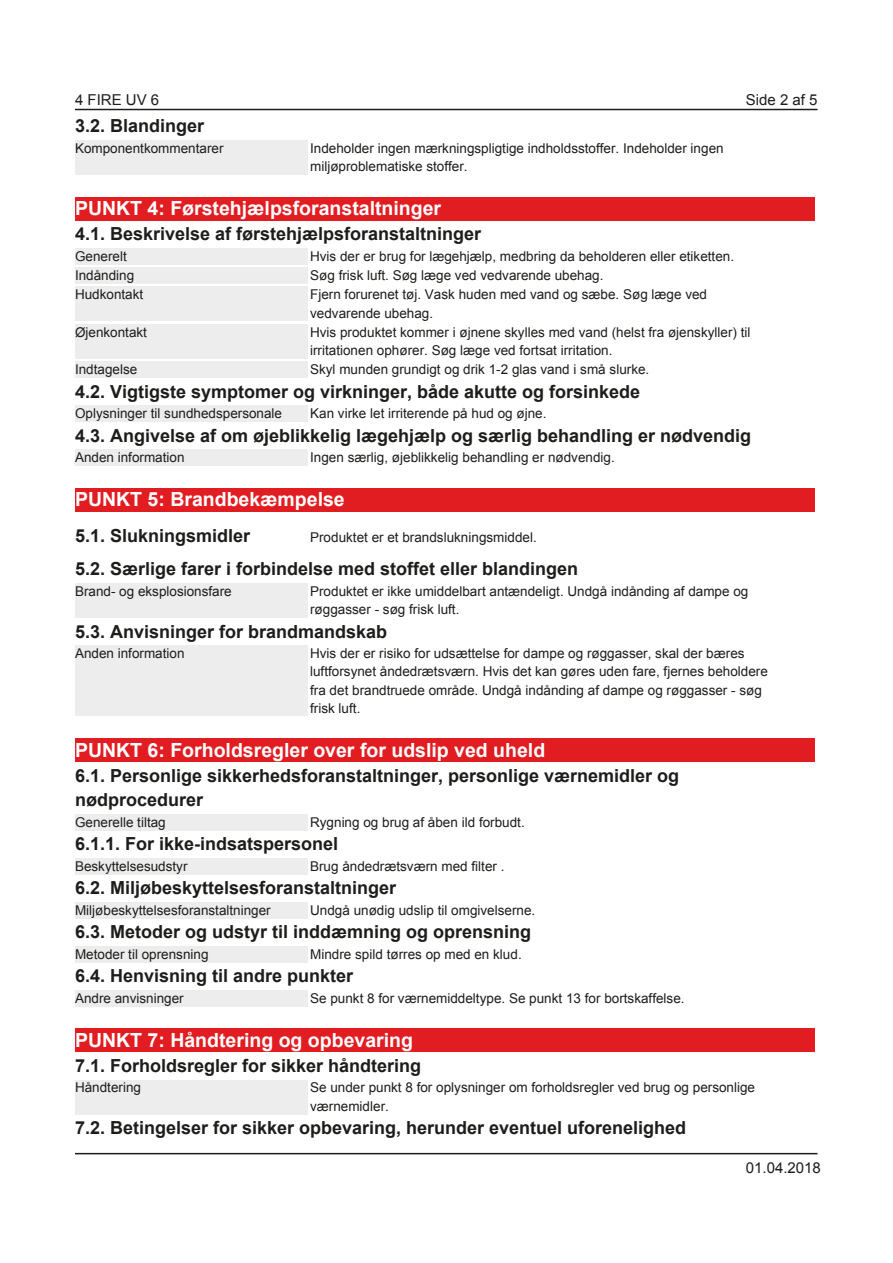
<style>
.page{position:relative;width:893px;height:1263px;background:#fff}
.page>*{position:absolute;margin:0;border:0;box-sizing:border-box;transform-origin:0 0}
.t1{font:700 19.5px "Arial";color:#fff}
.t2{font:700 18px/33.5px "Arial";color:#1d1d1b}
.t3{font:15px "Arial";color:#1d1d1b}
.t4{font:13.5px/18.3px "Arial";color:#1d1d1b}
</style>
<div class="page">
<div style="left:75px;top:140px;width:232px;height:35px;background:#ededed"></div>
<div style="left:75px;top:197px;width:739px;height:23px;background:#e11d22"></div>
<div style="left:75px;top:248px;width:232px;height:16px;background:#ededed"></div>
<div style="left:75px;top:267px;width:232px;height:17px;background:#ededed"></div>
<div style="left:75px;top:287px;width:232px;height:34px;background:#ededed"></div>
<div style="left:75px;top:324px;width:232px;height:35px;background:#ededed"></div>
<div style="left:75px;top:362px;width:232px;height:16px;background:#ededed"></div>
<div style="left:75px;top:406px;width:232px;height:16px;background:#ededed"></div>
<div style="left:75px;top:450px;width:232px;height:16px;background:#ededed"></div>
<div style="left:75px;top:488px;width:739px;height:24px;background:#e11d22"></div>
<div style="left:75px;top:583px;width:232px;height:35px;background:#ededed"></div>
<div style="left:75px;top:645px;width:232px;height:71px;background:#ededed"></div>
<div style="left:75px;top:739px;width:739px;height:23px;background:#e11d22"></div>
<div style="left:75px;top:814px;width:232px;height:16px;background:#ededed"></div>
<div style="left:75px;top:858px;width:232px;height:16px;background:#ededed"></div>
<div style="left:75px;top:902px;width:232px;height:16px;background:#ededed"></div>
<div style="left:75px;top:946px;width:232px;height:16px;background:#ededed"></div>
<div style="left:75px;top:990px;width:232px;height:16px;background:#ededed"></div>
<div style="left:75px;top:1028px;width:739px;height:24px;background:#e11d22"></div>
<div style="left:75px;top:1080px;width:232px;height:34px;background:#ededed"></div>
<hr style="left:75px;top:109px;width:743px;height:1px;background:#1d1d1b">
<hr style="left:75px;top:1153px;width:743px;height:1px;background:#1d1d1b">
<p class="t3" style="left:75px;top:90px;width:86px">4 FIRE UV 6</p>
<p class="t3" style="left:746px;top:90px;width:73px">Side 2 af 5</p>
<h2 class="t2" style="left:75px;top:110px;width:131px">3.2. Blandinger</h2>
<p class="t4" style="left:75px;top:139px;width:150px">Komponentkommentarer</p>
<p class="t4" style="left:310px;top:139px;width:415px">Indeholder ingen mærkningspligtige indholdsstoffer. Indeholder ingen miljøproblematiske stoffer.</p>
<h1 class="t1" style="left:75px;top:195px;width:368px">PUNKT 4: Førstehjælpsforanstaltninger</h1>
<h2 class="t2" style="left:75px;top:218px;width:408px">4.1. Beskrivelse af førstehjælpsforanstaltninger</h2>
<p class="t4" style="left:75px;top:247px;width:53px">Generelt</p>
<p class="t4" style="left:310px;top:247px;width:425px">Hvis der er brug for lægehjælp, medbring da beholderen eller etiketten.</p>
<p class="t4" style="left:75px;top:266px;width:61px">Indånding</p>
<p class="t4" style="left:310px;top:266px;width:295px">Søg frisk luft. Søg læge ved vedvarende ubehag.</p>
<p class="t4" style="left:75px;top:285px;width:70px">Hudkontakt</p>
<p class="t4" style="left:310px;top:285px;width:398px">Fjern forurenet tøj. Vask huden med vand og sæbe. Søg læge ved vedvarende ubehag.</p>
<p class="t4" style="left:75px;top:323px;width:74px">Øjenkontakt</p>
<p class="t4" style="left:310px;top:323px;width:442px">Hvis produktet kommer i øjnene skylles med vand (helst fra øjenskyller) til irritationen ophører. Søg læge ved fortsat irritation.</p>
<p class="t4" style="left:75px;top:360px;width:64px">Indtagelse</p>
<p class="t4" style="left:310px;top:360px;width:341px">Skyl munden grundigt og drik 1-2 glas vand i små slurke.</p>
<h2 class="t2" style="left:75px;top:375px;width:567px">4.2. Vigtigste symptomer og virkninger, både akutte og forsinkede</h2>
<p class="t4" style="left:75px;top:404px;width:209px">Oplysninger til sundhedspersonale</p>
<p class="t4" style="left:310px;top:404px;width:238px">Kan virke let irriterende på hud og øjne.</p>
<h2 class="t2" style="left:75px;top:419px;width:678px">4.3. Angivelse af om øjeblikkelig lægehjælp og særlig behandling er nødvendig</h2>
<p class="t4" style="left:75px;top:448px;width:111px">Anden information</p>
<p class="t4" style="left:310px;top:448px;width:306px">Ingen særlig, øjeblikkelig behandling er nødvendig.</p>
<h1 class="t1" style="left:75px;top:487px;width:271px">PUNKT 5: Brandbekæmpelse</h1>
<h2 class="t2" style="left:75px;top:519px;width:505px">5.1. Slukningsmidler<br>5.2. Særlige farer i forbindelse med stoffet eller blandingen</h2>
<p class="t4" style="left:75px;top:582px;width:158px">Brand- og eksplosionsfare</p>
<p class="t4" style="left:310px;top:582px;width:440px">Produktet er ikke umiddelbart antændeligt. Undgå indånding af dampe og røggasser - søg frisk luft.</p>
<h2 class="t2" style="left:75px;top:615px;width:314px">5.3. Anvisninger for brandmandskab</h2>
<p class="t4" style="left:75px;top:644px;width:111px">Anden information</p>
<p class="t4" style="left:310px;top:644px;width:459px">Hvis der er risiko for udsættelse for dampe og røggasser, skal der bæres luftforsynet åndedrætsværn. Hvis det kan gøres uden fare, fjernes beholdere fra det brandtruede område. Undgå indånding af dampe og røggasser - søg frisk luft.</p>
<h1 class="t1" style="left:75px;top:737px;width:472px">PUNKT 6: Forholdsregler over for udslip ved uheld</h1>
<h2 class="t2" style="left:75px;top:764px;width:606px;line-height:24.3px">6.1. Personlige sikkerhedsforanstaltninger, personlige værnemidler og nødprocedurer</h2>
<p class="t4" style="left:75px;top:813px;width:92px">Generelle tiltag</p>
<p class="t4" style="left:310px;top:813px;width:216px">Rygning og brug af åben ild forbudt.</p>
<h2 class="t2" style="left:75px;top:828px;width:265px">6.1.1. For ikke-indsatspersonel</h2>
<p class="t4" style="left:75px;top:857px;width:114px">Beskyttelsesudstyr</p>
<p class="t4" style="left:310px;top:857px;width:196px">Brug åndedrætsværn med filter .</p>
<h2 class="t2" style="left:75px;top:872px;width:323px">6.2. Miljøbeskyttelsesforanstaltninger</h2>
<p class="t4" style="left:75px;top:901px;width:197px">Miljøbeskyttelsesforanstaltninger</p>
<p class="t4" style="left:310px;top:901px;width:227px">Undgå unødig udslip til omgivelserne.</p>
<h2 class="t2" style="left:75px;top:916px;width:458px">6.3. Metoder og udstyr til inddæmning og oprensning</h2>
<p class="t4" style="left:75px;top:945px;width:135px">Metoder til oprensning</p>
<p class="t4" style="left:310px;top:945px;width:213px">Mindre spild tørres op med en klud.</p>
<h2 class="t2" style="left:75px;top:960px;width:280px">6.4. Henvisning til andre punkter</h2>
<p class="t4" style="left:75px;top:989px;width:110px">Andre anvisninger</p>
<p class="t4" style="left:310px;top:989px;width:376px">Se punkt 8 for værnemiddeltype. Se punkt 13 for bortskaffelse.</p>
<h1 class="t1" style="left:75px;top:1027px;width:340px">PUNKT 7: Håndtering og opbevaring</h1>
<h2 class="t2" style="left:75px;top:1049px;width:348px">7.1. Forholdsregler for sikker håndtering</h2>
<p class="t4" style="left:75px;top:1079px;width:68px">Håndtering</p>
<p class="t4" style="left:310px;top:1079px;width:446px">Se under punkt 8 for oplysninger om forholdsregler ved brug og personlige værnemidler.</p>
<h2 class="t2" style="left:75px;top:1112px;width:613px">7.2. Betingelser for sikker opbevaring, herunder eventuel uforenelighed</h2>
<p class="t4" style="left:310px;top:528px;width:228px">Produktet er et brandslukningsmiddel.</p>
<p class="t3" style="left:746px;top:1158px;width:77px">01.04.2018</p>
</div>
